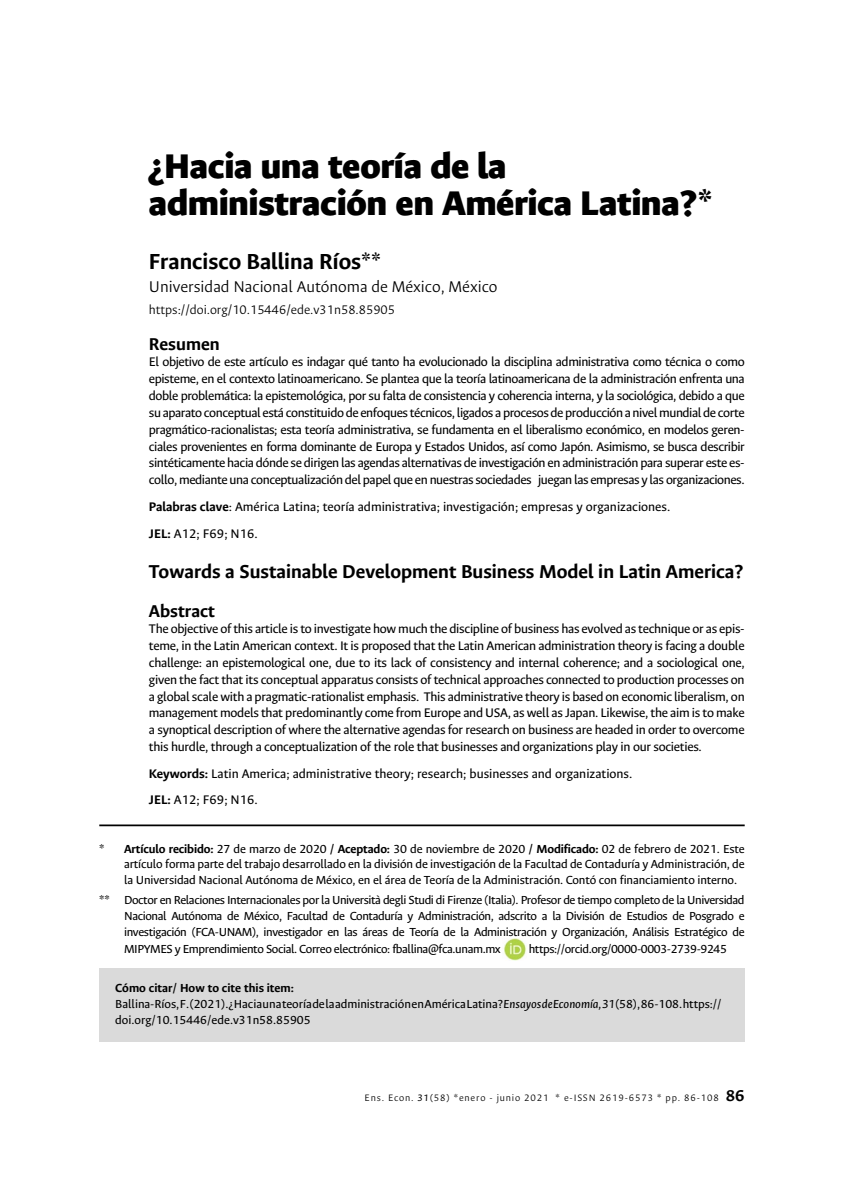
<style>
.page{position:relative;width:844px;height:1191px;background:#fff}
.page>*{position:absolute;margin:0;border:0;box-sizing:border-box;transform-origin:0 0}
.t1{font:900 38.5px/36.8px "Ancizar Sans";color:#000}
.t2{font:700 24.5px "Ancizar Sans";color:#000}
.t3{font:700 21px "Ancizar Sans";color:#000}
.t4{font:700 19.25px "Ancizar Sans";color:#000}
.t5{font:300 17.5px "Ancizar Sans";color:#000}
.t6{font:14px/16.8px "Ancizar Sans";color:#000;text-align:justify}
.t7{font:300 14px "Ancizar Sans";color:#000}
.t8{font:13.12px/15.8px "Ancizar Sans";letter-spacing:-.01em;color:#000;text-align:justify}
.t9{font:13.12px "Ancizar Sans";letter-spacing:-.03em;color:#000}
.t10{font:300 10.5px "Ancizar Sans";letter-spacing:.08em;color:#000}
.s1{color:#fff}
.s2{font-weight:700}
.s3{font-style:italic}
.s4{font-weight:400;font-style:italic}
.s5{font-weight:700;font-size:17.5px}
</style>
<div class="page">
<hr style="left:99px;top:824px;width:645px;height:2px;background:#000">
<img style="left:503px;top:938px;width:23px;height:22px">
<div style="left:99px;top:968px;width:645px;height:74px;background:#dadada"></div>
<h1 class="t1" style="left:149px;top:148px;width:586px">¿Hacia una teoría de la administración en América Latina?*<span class="s1">1</span></h1>
<h2 class="t2" style="left:149px;top:248px;width:247px">Francisco Ballina Ríos**<span class="s1">2</span></h2>
<p class="t5" style="left:149px;top:277px;width:350px">Universidad Nacional Autónoma de México, México</p>
<p class="t7" style="left:149px;top:302px;width:248px">https://doi.org/10.15446/ede.v31n58.85905</p>
<h3 class="t4" style="left:149px;top:333px;width:72px">Resumen</h3>
<p class="t6" style="left:149px;top:354px;width:597px">El objetivo de este artículo es indagar qué tanto ha evolucionado la disciplina administrativa como técnica o como episteme, en el contexto latinoamericano. Se plantea que la teoría latinoamericana de la administración enfrenta una doble problemática: la epistemológica, por su falta de consistencia y coherencia interna, y la sociológica, debido a que su aparato conceptual está constituido de enfoques técnicos, ligados a procesos de producción a nivel mundial de corte pragmático-racionalistas; esta teoría administrativa, se fundamenta en el liberalismo económico, en modelos geren&shy;ciales provenientes en forma dominante de Europa y Estados Unidos, así como Japón. Asimismo, se busca describir sintéticamente hacia dónde se dirigen las agendas alternativas de investigación en administración para superar este es&shy;collo, mediante una conceptualización del papel que en nuestras sociedades juegan las empresas y las organizaciones.</p>
<p class="t6" style="left:149px;top:493px;width:523px;line-height:26.8px"><span class="s2">Palabras clave</span>: América Latina; teoría administrativa; investigación; empresas y organizaciones.<br><span class="s2">JEL:</span> A12; F69; N16.</p>
<h3 class="t3" style="left:149px;top:559px;width:596px">Towards a Sustainable Development Business Model in Latin America?</h3>
<h3 class="t4" style="left:149px;top:600px;width:68px">Abstract</h3>
<p class="t6" style="left:149px;top:620px;width:597px">The objective of this article is to investigate how much the discipline of business has evolved as technique or as epis&shy;teme, in the Latin American context. It is proposed that the Latin American administration theory is facing a double challenge: an epistemological one, due to its lack of consistency and internal coherence; and a sociological one, given the fact that its conceptual apparatus consists of technical approaches connected to production processes on a global scale with a pragmatic-rationalist emphasis. This administrative theory is based on economic liberalism, on management models that predominantly come from Europe and USA, as well as Japan. Likewise, the aim is to make a synoptical description of where the alternative agendas for research on business are headed in order to overcome this hurdle, through a conceptualization of the role that businesses and organizations play in our societies.</p>
<p class="t6" style="left:149px;top:760px;width:485px;line-height:26.8px"><span class="s2">Keywords:</span> Latin America; administrative theory; research; businesses and organizations.<br><span class="s2">JEL:</span> A12; F69; N16.</p>
<p class="t8" style="left:124px;top:840px;width:622px;text-indent:-25px">* <span class="s2">Artículo recibido:</span> 27 de marzo de 2020 <span class="s2">/ Aceptado:</span> 30 de noviembre de 2020 <span class="s2">/ Modificado:</span> 02 de febrero de 2021. Este artículo forma parte del trabajo desarrollado en la división de investigación de la Facultad de Contaduría y Administración, de la Universidad Nacional Autónoma de México, en el área de Teoría de la Administración. Contó con financiamiento interno.</p>
<p class="t8" style="left:124px;top:892px;width:622px;text-indent:-25px">** Doctor en Relaciones Internacionales por la Università degli Studi di Firenze (Italia). Profesor de tiempo completo de la Universidad Nacional Autónoma de México, Facultad de Contaduría y Administración, adscrito a la División de Estudios de Posgrado e investigación (FCA-UNAM), investigador en las áreas de Teoría de la Administración y Organización, Análisis Estratégico de</p>
<p class="t9" style="left:124px;top:942px;width:378px">MIPYMES y Emprendimiento Social. Correo electrónico: fballina@fca.unam.mx</p>
<p class="t9" style="left:528px;top:942px;width:200px">https://orcid.org/0000-0003-2739-9245</p>
<p class="t8" style="left:115px;top:980px;width:607px;text-align:left"><span class="s2">Cómo citar/ How to cite this item:<br></span>Ballina-Ríos, F. (2021). ¿Hacia una teoría de la administración en América Latina? <span class="s3">Ensayos de Economía, 31</span>(58), 86-108. https:// doi.org/10.15446/ede.v31n58.85905</p>
<p class="t10" style="left:364px;top:1092px;width:381px">Ens. Econ. <span class="s4">31</span>(58) *enero - junio 2021 * e-ISSN 2619-6573 * pp. 86-108 <span class="s5">86</span></p>
</div>
